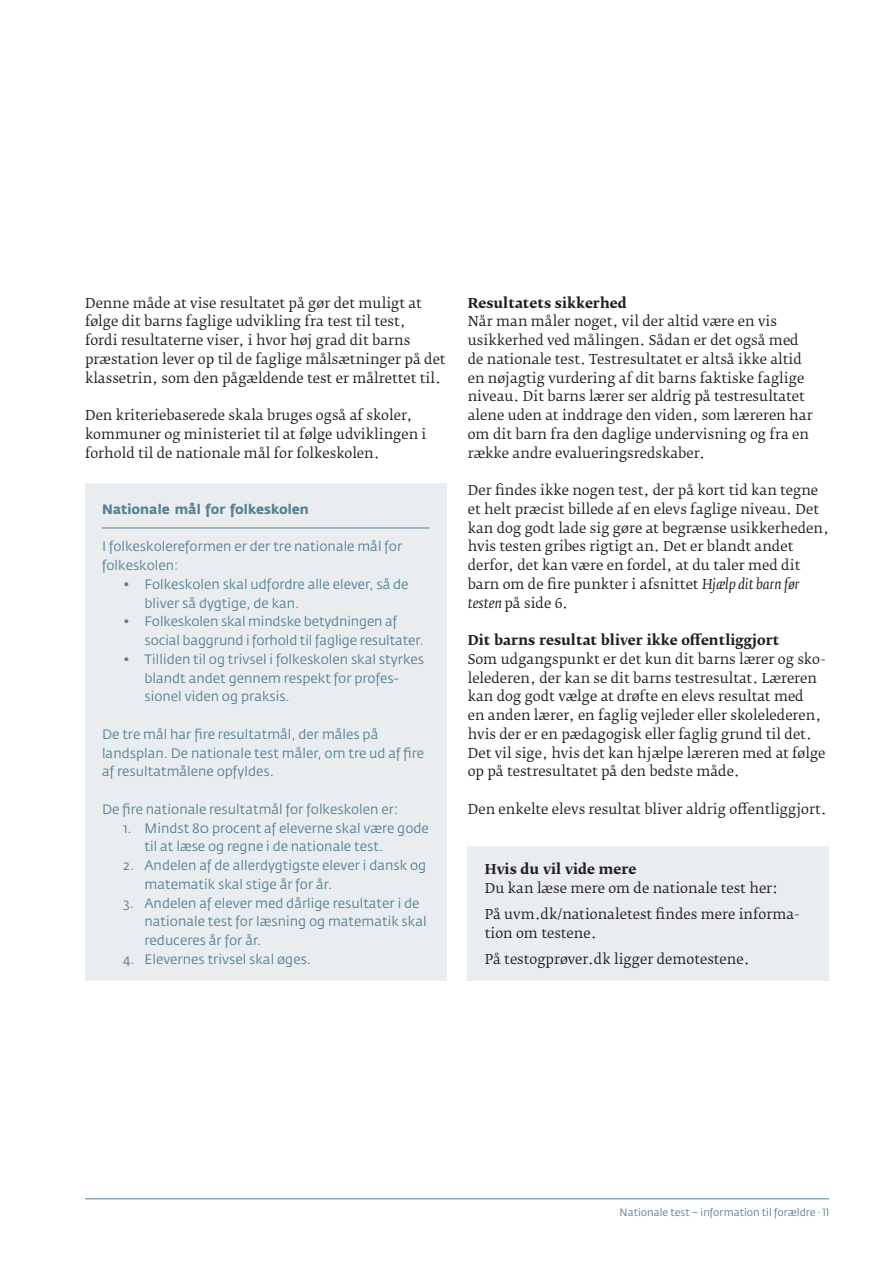
<style>
.page{position:relative;width:893px;height:1263px;background:#fff}
.page>*{position:absolute;margin:0;border:0;box-sizing:border-box;transform-origin:0 0}
.t1{font:13.5px/18.8px "Fedra Serif B Std";color:#231f20}
.t2{font:13.5px/18.8px "Fedra Sans Std";color:#568096}
.t3{font:700 13.5px "Fedra Serif B Std";color:#231f20}
.t4{font:700 13.5px "Fedra Sans";color:#568096}
.t5{font:10.5px "Fedra Sans Std";color:#568096}
.s1{font-style:italic}
</style>
<div class="page">
<hr style="left:85px;top:1198px;width:744px;height:1px;background:#568096">
<div style="left:85px;top:483px;width:361px;height:498px;background:#eaedf0"></div>
<hr style="left:102px;top:528px;width:327px;height:1px;background:#568096">
<div style="left:468px;top:846px;width:361px;height:135px;background:#eaedf0"></div>
<p class="t1" style="left:85px;top:293px;width:362px">Denne måde at vise resultatet på gør det muligt at følge dit barns faglige udvikling fra test til test,<br>fordi resultaterne viser, i hvor høj grad dit barns præstation lever op til de faglige målsætninger på det klassetrin, som den pågældende test er målrettet til.</p>
<p class="t1" style="left:85px;top:406px;width:343px">Den kriteriebaserede skala bruges også af skoler, kommuner og ministeriet til at følge udviklingen i forhold til de nationale mål for folkeskolen.</p>
<p class="t4" style="left:102px;top:501px;width:208px">Nationale mål for folkeskolen</p>
<p class="t2" style="left:102px;top:537px;width:302px">I folkeskolereformen er der tre nationale mål for folkeskolen:</p>
<p class="t2" style="left:145px;top:575px;width:265px;text-indent:-21px">• Folkeskolen skal udfordre alle elever, så de bliver så dygtige, de kan.</p>
<p class="t2" style="left:145px;top:612px;width:281px;text-indent:-21px">• Folkeskolen skal mindske betydningen af social baggrund i forhold til faglige resultater.</p>
<p class="t2" style="left:145px;top:650px;width:281px;text-indent:-21px">• Tilliden til og trivsel i folkeskolen skal styrkes blandt andet gennem respekt for profes&shy;sionel viden og praksis.</p>
<p class="t2" style="left:102px;top:725px;width:324px">De tre mål har fire resultatmål, der måles på landsplan. De nationale test måler, om tre ud af fire af resultatmålene opfyldes.</p>
<p class="t2" style="left:102px;top:800px;width:298px">De fire nationale resultatmål for folkeskolen er:</p>
<p class="t2" style="left:145px;top:819px;width:286px;text-indent:-21px">1. Mindst 80 procent af eleverne skal være gode til at læse og regne i de nationale test.</p>
<p class="t2" style="left:145px;top:856px;width:283px;text-indent:-21px">2. Andelen af de allerdygtigste elever i dansk og matematik skal stige år for år.</p>
<p class="t2" style="left:145px;top:894px;width:284px;text-indent:-21px">3. Andelen af elever med dårlige resultater i de nationale test for læsning og matematik skal reduceres år for år.</p>
<p class="t2" style="left:123px;top:950px;width:189px">4. Elevernes trivsel skal øges.</p>
<p class="t3" style="left:468px;top:295px;width:161px">Resultatets sikkerhed</p>
<p class="t1" style="left:468px;top:312px;width:346px">Når man måler noget, vil der altid være en vis usikkerhed ved målingen. Sådan er det også med de nationale test. Testresultatet er altså ikke altid en nøjagtig vurdering af dit barns faktiske faglige niveau. Dit barns lærer ser aldrig på testresultatet alene uden at inddrage den viden, som læreren har om dit barn fra den daglige undervisning og fra en række andre evalueringsredskaber.</p>
<p class="t1" style="left:468px;top:481px;width:363px">Der findes ikke nogen test, der på kort tid kan tegne et helt præcist billede af en elevs faglige niveau. Det kan dog godt lade sig gøre at begrænse usikkerheden, hvis testen gribes rigtigt an. Det er blandt andet derfor, det kan være en fordel, at du taler med dit barn om de fire punkter i afsnittet <span class="s1">Hjælp dit barn før testen</span> på side 6.</p>
<p class="t3" style="left:468px;top:633px;width:313px">Dit barns resultat bliver ikke offentliggjort</p>
<p class="t1" style="left:468px;top:650px;width:359px">Som udgangspunkt er det kun dit barns lærer og sko&shy;lelederen, der kan se dit barns testresultat. Læreren kan dog godt vælge at drøfte en elevs resultat med<br>en anden lærer, en faglig vejleder eller skolelederen, hvis der er en pædagogisk eller faglig grund til det.<br>Det vil sige, hvis det kan hjælpe læreren med at følge op på testresultatet på den bedste måde.</p>
<p class="t1" style="left:468px;top:800px;width:360px">Den enkelte elevs resultat bliver aldrig offentliggjort.</p>
<p class="t3" style="left:485px;top:861px;width:153px">Hvis du vil vide mere</p>
<p class="t1" style="left:485px;top:875px;width:316px;line-height:26.2px">Du kan læse mere om de nationale test her:<br>På uvm.dk/nationaletest findes mere informa-</p>
<p class="t1" style="left:485px;top:920px;width:266px;line-height:26.2px">tion om testene.<br>På testogprøver.dk ligger demotestene.</p>
<p class="t5" style="left:620px;top:1206px;width:211px">Nationale test – information til forældre · 11</p>
</div>
